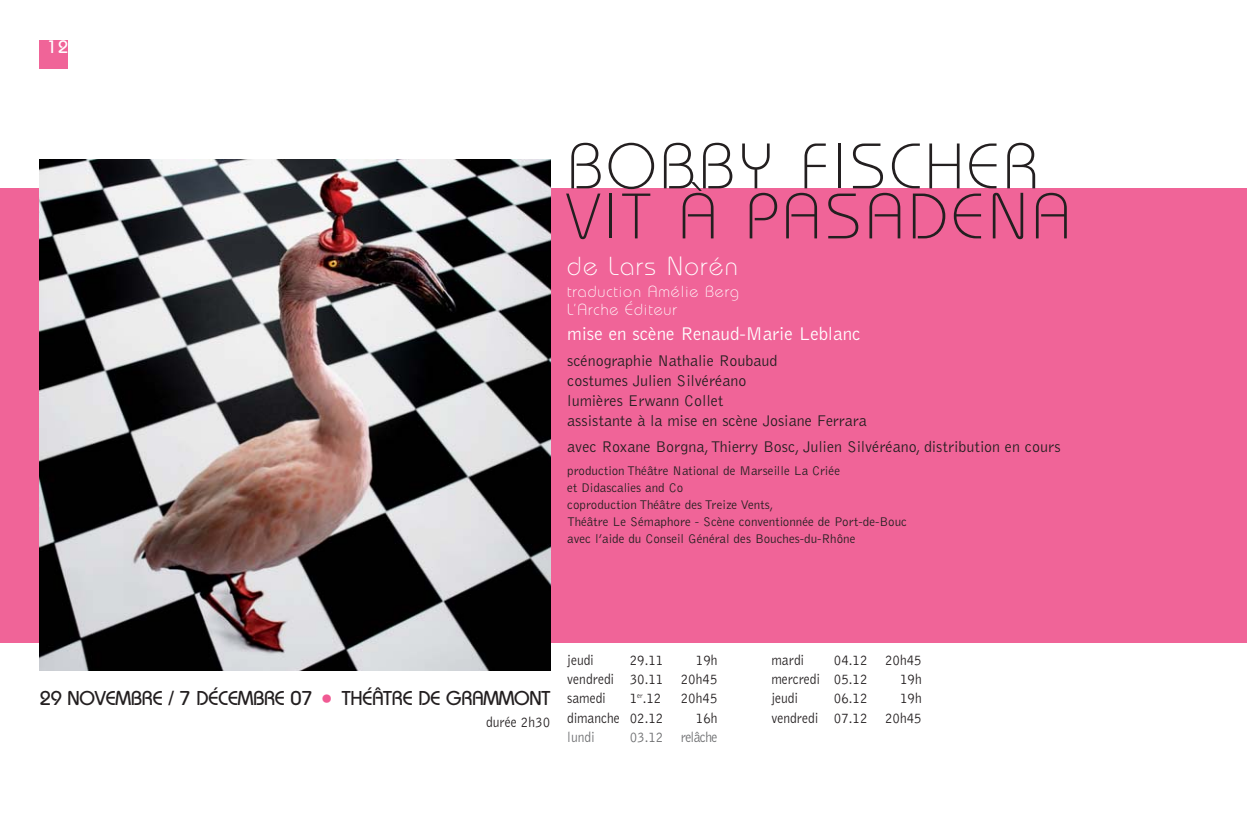
<style>
.page{position:relative;width:1248px;height:840px;background:#fff}
.page>*{position:absolute;margin:0;border:0;box-sizing:border-box;transform-origin:0 0}
.t1{font:300 64px/50px "Bauhaus";letter-spacing:.055em;color:#231f20}
.t2{font:300 26px "Bauhaus";letter-spacing:.055em;color:#fff}
.t3{font:500 20px "Bauhaus";letter-spacing:-.01em;color:#231f20}
.t4{font:300 19px "Bell Gothic";color:#fff}
.t5{font:500 18px "Bauhaus";color:#fff}
.t6{font:300 16px/20px "Bell Gothic";color:#231f20}
.t7{font:300 16px/18px "Bauhaus";letter-spacing:.055em;color:#fff}
.t8{font:300 15px/19.2px "Bell Gothic";color:#231f20;text-align:justify;scale:.9 1}
.t9{font:300 15px "Bell Gothic";letter-spacing:-.03em;color:#6d6e70;scale:.9 1}
.t10{font:300 13px/17px "Bell Gothic";color:#231f20}
.s1{font-size:24px;color:#f05a93}
</style>
<div class="page">
<div style="left:0;top:188px;width:1246px;height:454px;background:#f06498"></div>
<img style="left:40px;top:160px;width:510px;height:510px">
<div style="left:40px;top:41px;width:28px;height:28px;background:#f06498"></div>
<h3 class="t5" style="left:47px;top:41px;width:23px">12</h3>
<h1 class="t1" style="left:567px;top:148px;width:505px">BOBBY FISCHER<br>VIT À PASADENA</h1>
<h2 class="t2" style="left:567px;top:256px;width:172px">de Lars Norén</h2>
<p class="t7" style="left:567px;top:284px;width:173px">traduction Amélie Berg<br>L’Arche Éditeur</p>
<h3 class="t4" style="left:567px;top:327px;width:295px">mise en scène Renaud-Marie Leblanc</h3>
<p class="t6" style="left:567px;top:351px;width:301px">scénographie Nathalie Roubaud<br>costumes Julien Silvéréano<br>lumières Erwann Collet<br>assistante à la mise en scène Josiane Ferrara</p>
<p class="t6" style="left:567px;top:437px;width:495px">avec Roxane Borgna,Thierry Bosc, Julien Silvéréano, distribution en cours</p>
<p class="t10" style="left:567px;top:462px;width:341px">production Théâtre National de Marseille La Criée<br>et Didascalies and Co<br>coproduction Théâtre des Treize Vents,<br>Théâtre Le Sémaphore - Scène conventionnée de Port-de-Bouc avec l’aide du Conseil Général des Bouches-du-Rhône</p>
<h3 class="t3" style="left:40px;top:690px;width:512px">29 NOVEMBRE / 7 DÉCEMBRE 07 <span class="s1">•</span> THÉÂTRE DE GRAMMONT</h3>
<p class="t8" style="left:486px;top:712px;width:73px">durée 2h30</p>
<p class="t8" style="left:567px;top:651px;width:31px">jeudi</p>
<p class="t8" style="left:629px;top:651px;width:39px">29.11</p>
<p class="t8" style="left:567px;top:651px;width:168px;text-indent:128px">19h vendredi 30.11 20h45 samedi</p>
<p class="t8" style="left:629px;top:689px;width:37px">1<sup>er</sup>.12</p>
<p class="t8" style="left:680px;top:689px;width:42px">20h45</p>
<p class="t8" style="left:567px;top:708px;width:108px">dimanche 02.12</p>
<p class="t8" style="left:695px;top:708px;width:26px">16h</p>
<p class="t9" style="left:567px;top:730px;width:32px">lundi</p>
<p class="t9" style="left:629px;top:730px;width:99px">03.12 relâche</p>
<p class="t8" style="left:771px;top:651px;width:38px">mardi</p>
<p class="t8" style="left:771px;top:651px;width:168px;text-indent:62px">04.12 20h45 mercredi 05.12</p>
<p class="t8" style="left:899px;top:670px;width:26px">19h</p>
<p class="t8" style="left:771px;top:689px;width:31px">jeudi</p>
<p class="t8" style="left:833px;top:689px;width:39px">06.12</p>
<p class="t8" style="left:771px;top:689px;width:168px;text-align:right">19h<br>vendredi 07.12 20h45</p>
</div>
